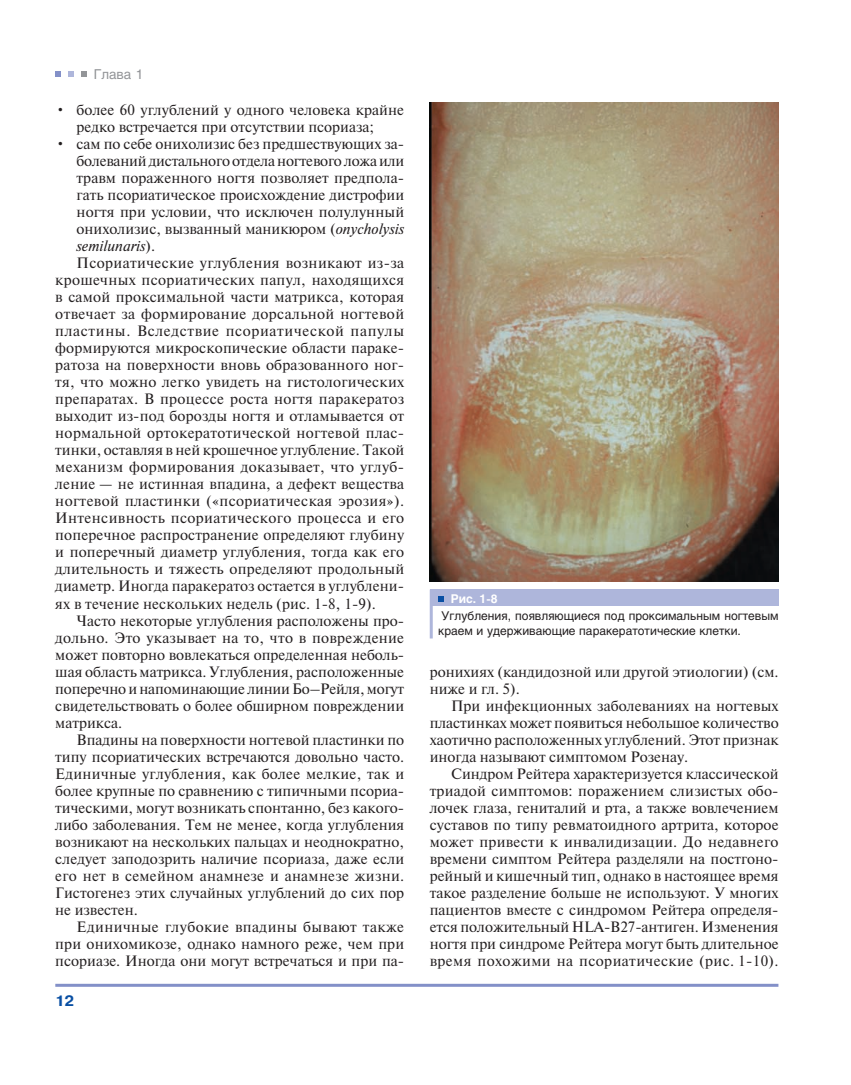
<style>
.page{position:relative;width:851px;height:1085px;background:#fff}
.page>*{position:absolute;margin:0;border:0;box-sizing:border-box;transform-origin:0 0}
.t1{font:15px/17px "Newton C";letter-spacing:.005em;color:#231f20;text-align:center}
.t2{font:15px "Newton C";letter-spacing:.025em;color:#231f20}
.t3{font:15px "Newton C";letter-spacing:-.015em;color:#231f20}
.t4{font:15px "Newton C";letter-spacing:.045em;color:#231f20}
.t5{font:15px "Newton C";letter-spacing:.03em;color:#231f20}
.t6{font:italic 15px "Newton C";color:#231f20}
.t7{font:700 15px "Pragmatica C";color:#094fa3}
.t8{font:13.5px "Helios";color:#939598}
.t9{font:12px/17.4px "Helios";color:#231f20}
.s1{font-style:italic}
.s2{font-style:normal}
.s3{font-weight:700;color:#fff}
</style>
<div class="page">
<svg style="left:55px;top:72px;width:6px;height:5px"></svg>
<svg style="left:68px;top:72px;width:6px;height:5px"></svg>
<svg style="left:81px;top:72px;width:5px;height:5px"></svg>
<hr style="left:55px;top:983px;width:723px;height:3px;background:#8390c8">
<div style="left:429px;top:589px;width:349px;height:17px;background:#aeb6db"></div>
<svg style="left:438px;top:596px;width:5px;height:5px"></svg>
<hr style="left:429px;top:589px;width:3px;height:49px;background:#aeb6db">
<img style="left:429px;top:102px;width:349px;height:479px">
<p class="t8" style="left:94px;top:69px;width:51px">Глава 1</p>
<p class="t1" style="left:55px;top:102px;width:350px">• более 60 углублений у одного человека крайне редко встречается при отсутствии псориаза;</p>
<p class="t1" style="left:55px;top:136px;width:350px">• сам по себе онихолизис без предшествующих за-</p>
<p class="t3" style="left:77px;top:155px;width:329px">болеваний дистального отдела ногтевого ложа или</p>
<p class="t1" style="left:77px;top:170px;width:329px">травм пораженного ногтя позволяет предпола-</p>
<p class="t1" style="left:77px;top:187px;width:329px">гать псориатическое происхождение дистрофии</p>
<p class="t1" style="left:77px;top:204px;width:329px">ногтя при условии, что исключен полулунный</p>
<p class="t1" style="left:77px;top:221px;width:329px">онихолизис, вызванный маникюром (<span class="s1">onycholysis</span></p>
<p class="t6" style="left:77px;top:240px;width:80px">semilunaris<span class="s2">).</span></p>
<p class="t2" style="left:77px;top:257px;width:329px">Псориатические углубления возникают из-за</p>
<p class="t1" style="left:55px;top:273px;width:350px">крошечных псориатических папул, находящихся</p>
<p class="t1" style="left:55px;top:290px;width:350px">в самой проксимальной части матрикса, которая</p>
<p class="t2" style="left:55px;top:308px;width:350px">отвечает за формирование дорсальной ногтевой</p>
<p class="t4" style="left:55px;top:325px;width:350px">пластины. Вследствие псориатической папулы</p>
<p class="t1" style="left:55px;top:341px;width:350px">формируются микроскопические области параке-</p>
<p class="t1" style="left:55px;top:358px;width:350px">ратоза на поверхности вновь образованного ног-</p>
<p class="t1" style="left:55px;top:375px;width:350px">тя, что можно легко увидеть на гистологических</p>
<p class="t2" style="left:55px;top:393px;width:350px">препаратах. В процессе роста ногтя паракератоз</p>
<p class="t1" style="left:55px;top:409px;width:350px">выходит из-под борозды ногтя и отламывается от</p>
<p class="t2" style="left:55px;top:427px;width:350px">нормальной ортокератотической ногтевой плас-</p>
<p class="t1" style="left:55px;top:443px;width:350px">тинки, оставляя в ней крошечное углубление. Такой</p>
<p class="t2" style="left:55px;top:462px;width:350px">механизм формирования доказывает, что углуб-</p>
<p class="t1" style="left:55px;top:477px;width:350px">ление — не истинная впадина, а дефект вещества</p>
<p class="t2" style="left:55px;top:496px;width:350px">ногтевой пластинки («псориатическая эрозия»).</p>
<p class="t2" style="left:55px;top:513px;width:350px">Интенсивность псориатического процесса и его</p>
<p class="t1" style="left:55px;top:528px;width:350px">поперечное распространение определяют глубину</p>
<p class="t1" style="left:55px;top:545px;width:350px">и поперечный диаметр углубления, тогда как его</p>
<p class="t1" style="left:55px;top:562px;width:350px">длительность и тяжесть определяют продольный</p>
<p class="t1" style="left:55px;top:579px;width:350px">диаметр. Иногда паракератоз остается в углублени-</p>
<p class="t1" style="left:55px;top:596px;width:322px">ях в течение нескольких недель (рис. 1-8, 1-9).</p>
<p class="t1" style="left:77px;top:613px;width:329px">Часто некоторые углубления расположены про-</p>
<p class="t1" style="left:55px;top:630px;width:350px">дольно. Это указывает на то, что в повреждение</p>
<p class="t1" style="left:55px;top:647px;width:350px">может повторно вовлекаться определенная неболь-</p>
<p class="t1" style="left:55px;top:664px;width:350px">шая область матрикса. Углубления, расположенные</p>
<p class="t1" style="left:55px;top:681px;width:350px">поперечно и напоминающие линии Бо–Рейля, могут</p>
<p class="t1" style="left:55px;top:698px;width:350px">свидетельствовать о более обширном повреждении</p>
<p class="t1" style="left:55px;top:715px;width:68px">матрикса.</p>
<p class="t1" style="left:77px;top:732px;width:329px">Впадины на поверхности ногтевой пластинки по</p>
<p class="t1" style="left:55px;top:749px;width:350px">типу псориатических встречаются довольно часто.</p>
<p class="t1" style="left:55px;top:766px;width:350px">Единичные углубления, как более мелкие, так и</p>
<p class="t1" style="left:55px;top:783px;width:350px">более крупные по сравнению с типичными псориа-</p>
<p class="t1" style="left:55px;top:800px;width:350px">тическими, могут возникать спонтанно, без какого-</p>
<p class="t1" style="left:55px;top:817px;width:350px">либо заболевания. Тем не менее, когда углубления</p>
<p class="t1" style="left:55px;top:834px;width:350px">возникают на нескольких пальцах и неоднократно,</p>
<p class="t1" style="left:55px;top:851px;width:350px">следует заподозрить наличие псориаза, даже если</p>
<p class="t1" style="left:55px;top:868px;width:350px">его нет в семейном анамнезе и анамнезе жизни.</p>
<p class="t1" style="left:55px;top:885px;width:350px">Гистогенез этих случайных углублений до сих пор</p>
<p class="t1" style="left:55px;top:902px;width:84px">не известен.</p>
<p class="t5" style="left:77px;top:921px;width:329px">Единичные глубокие впадины бывают также</p>
<p class="t1" style="left:55px;top:936px;width:350px">при онихомикозе, однако намного реже, чем при</p>
<p class="t1" style="left:55px;top:953px;width:350px">псориазе. Иногда они могут встречаться и при па-</p>
<p class="t7" style="left:55px;top:994px;width:20px">12</p>
<p class="t9" style="left:441px;top:591px;width:338px;text-indent:9px"><span class="s3">Рис. 1-8<br></span>Углубления, появляющиеся под проксимальным ногтевым</p>
<p class="t9" style="left:438px;top:622px;width:304px">краем и удерживающие паракератотические клетки.</p>
<p class="t1" style="left:429px;top:664px;width:350px">ронихиях (кандидозной или другой этиологии) (см.</p>
<p class="t1" style="left:429px;top:681px;width:91px">ниже и гл. 5).</p>
<p class="t1" style="left:451px;top:698px;width:329px">При инфекционных заболеваниях на ногтевых</p>
<p class="t1" style="left:429px;top:715px;width:350px">пластинках может появиться небольшое количество</p>
<p class="t1" style="left:429px;top:732px;width:350px">хаотично расположенных углублений. Этот признак</p>
<p class="t1" style="left:429px;top:749px;width:260px">иногда называют симптомом Розенау.</p>
<p class="t1" style="left:451px;top:766px;width:329px">Синдром Рейтера характеризуется классической</p>
<p class="t1" style="left:429px;top:783px;width:350px">триадой симптомов: поражением слизистых обо-</p>
<p class="t1" style="left:429px;top:800px;width:350px">лочек глаза, гениталий и рта, а также вовлечением</p>
<p class="t1" style="left:429px;top:817px;width:350px">суставов по типу ревматоидного артрита, которое</p>
<p class="t1" style="left:429px;top:834px;width:350px">может привести к инвалидизации. До недавнего</p>
<p class="t1" style="left:429px;top:851px;width:350px">времени симптом Рейтера разделяли на постгоно-</p>
<p class="t1" style="left:429px;top:868px;width:350px">рейный и кишечный тип, однако в настоящее время</p>
<p class="t1" style="left:429px;top:885px;width:350px">такое разделение больше не используют. У многих</p>
<p class="t1" style="left:429px;top:902px;width:350px">пациентов вместе с синдромом Рейтера определя-</p>
<p class="t1" style="left:429px;top:919px;width:350px">ется положительный HLA-B27-антиген. Изменения</p>
<p class="t1" style="left:429px;top:936px;width:350px">ногтя при синдроме Рейтера могут быть длительное</p>
<p class="t2" style="left:429px;top:955px;width:350px">время похожими на псориатические (рис. 1-10).</p>
</div>
